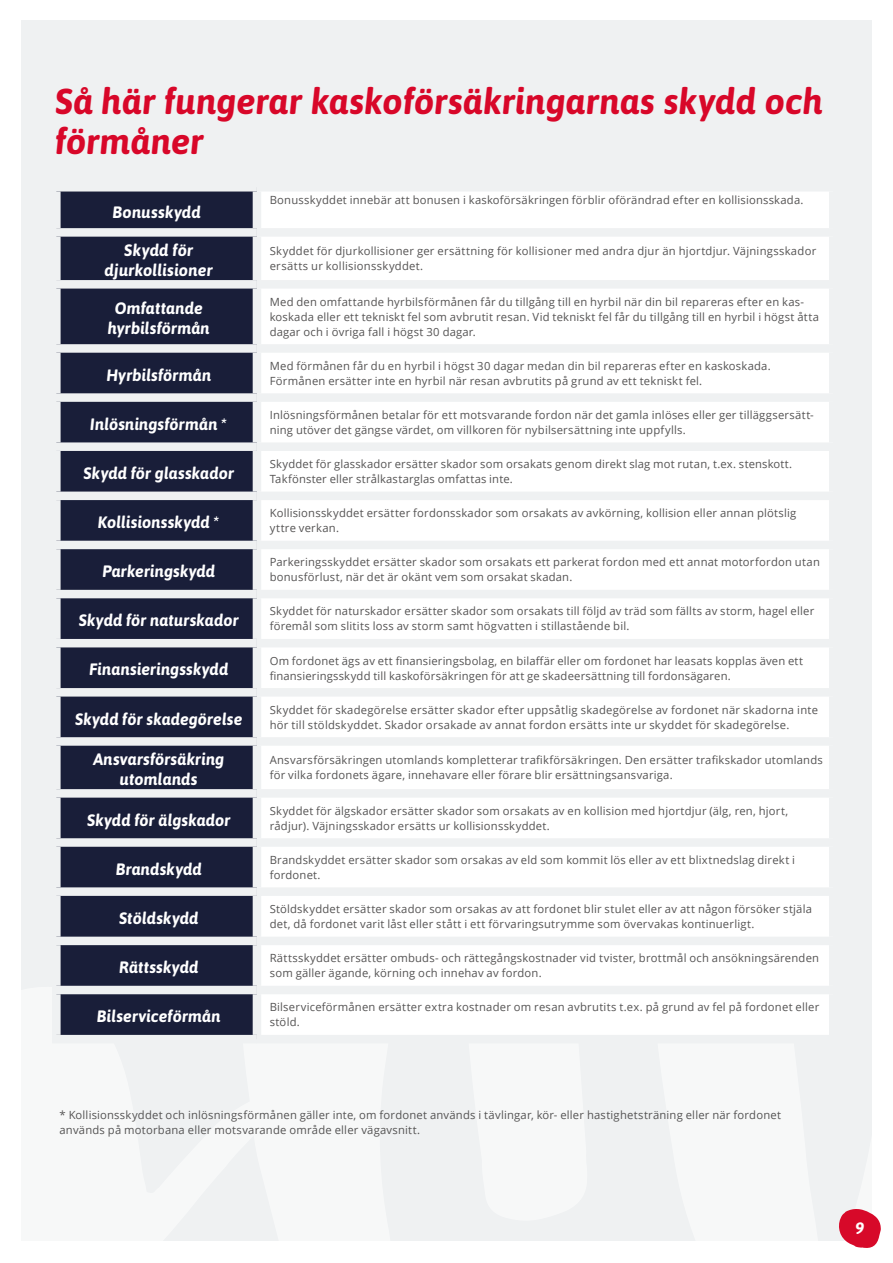
<style>
.page{position:relative;width:893px;height:1263px;background:#fff}
.page>*{position:absolute;margin:0;border:0;box-sizing:border-box;transform-origin:0 0}
.Otsikko_2{font:italic 700 36px/40.5px "Asap";letter-spacing:.005em;color:#d80729}
.Otsikko_taulukko_val{font:italic 700 16.5px/19.5px "Asap";letter-spacing:.01em;color:#fff;text-align:center}
.Leipis_taulukko{font:11.25px/15px "Open Sans";letter-spacing:.02em;color:#555454}
.Otsikko_taulukko_val-2{font:11.25px "Open Sans";letter-spacing:.02em;color:#555454}
</style>
<div class="page">
<div style="left:22px;top:21px;width:850px;height:1220px;background:#eff1f2"></div>
<div style="left:61px;top:192px;width:192px;height:843px;background:#191e39"></div>
<div style="left:261px;top:192px;width:568px;height:843px;background:#fff"></div>
<div style="left:52px;top:228px;width:205px;height:9px;background:#eff1f2"></div>
<div style="left:52px;top:280px;width:205px;height:9px;background:#eff1f2"></div>
<div style="left:257px;top:280px;width:580px;height:9px;background:#eff1f2"></div>
<div style="left:52px;top:344px;width:205px;height:9px;background:#eff1f2"></div>
<div style="left:257px;top:344px;width:580px;height:9px;background:#eff1f2"></div>
<div style="left:52px;top:393px;width:205px;height:9px;background:#eff1f2"></div>
<div style="left:257px;top:393px;width:580px;height:9px;background:#eff1f2"></div>
<div style="left:52px;top:442px;width:205px;height:9px;background:#eff1f2"></div>
<div style="left:257px;top:442px;width:580px;height:9px;background:#eff1f2"></div>
<div style="left:52px;top:492px;width:205px;height:8px;background:#eff1f2"></div>
<div style="left:257px;top:492px;width:580px;height:8px;background:#eff1f2"></div>
<div style="left:52px;top:541px;width:205px;height:8px;background:#eff1f2"></div>
<div style="left:52px;top:688px;width:205px;height:8px;background:#eff1f2"></div>
<div style="left:257px;top:688px;width:580px;height:8px;background:#eff1f2"></div>
<div style="left:52px;top:737px;width:205px;height:9px;background:#eff1f2"></div>
<div style="left:257px;top:737px;width:580px;height:9px;background:#eff1f2"></div>
<div style="left:52px;top:789px;width:205px;height:9px;background:#eff1f2"></div>
<div style="left:257px;top:789px;width:580px;height:9px;background:#eff1f2"></div>
<div style="left:52px;top:838px;width:205px;height:9px;background:#eff1f2"></div>
<div style="left:257px;top:838px;width:580px;height:9px;background:#eff1f2"></div>
<div style="left:52px;top:887px;width:205px;height:9px;background:#eff1f2"></div>
<div style="left:257px;top:887px;width:580px;height:9px;background:#eff1f2"></div>
<div style="left:52px;top:937px;width:205px;height:8px;background:#eff1f2"></div>
<div style="left:257px;top:937px;width:580px;height:8px;background:#eff1f2"></div>
<div style="left:52px;top:986px;width:205px;height:8px;background:#eff1f2"></div>
<div style="left:257px;top:986px;width:580px;height:8px;background:#eff1f2"></div>
<div style="left:52px;top:590px;width:205px;height:8px;background:#eff1f2"></div>
<div style="left:52px;top:639px;width:205px;height:8px;background:#eff1f2"></div>
<div style="left:257px;top:639px;width:580px;height:8px;background:#eff1f2"></div>
<div style="left:257px;top:541px;width:580px;height:8px;background:#eff1f2"></div>
<div style="left:257px;top:590px;width:580px;height:8px;background:#eff1f2"></div>
<div style="left:257px;top:228px;width:580px;height:9px;background:#eff1f2"></div>
<svg style="left:839px;top:1209px;width:42px;height:39px"></svg>
<p class="Otsikko_2" style="left:55px;top:80px;width:770px">Så här fungerar kaskoförsäkringarnas skydd och förmåner</p>
<p class="Otsikko_taulukko_val" style="left:112px;top:202px;width:90px">Bonusskydd</p>
<p class="Otsikko_taulukko_val-2" style="left:270px;top:193px;width:535px">Bonusskyddet innebär att bonusen i kaskoförsäkringen förblir oförändrad efter en kollisionsskada.</p>
<p class="Otsikko_taulukko_val" style="left:105px;top:241px;width:110px">Skydd för djurkollisioner</p>
<p class="Leipis_taulukko" style="left:270px;top:243px;width:548px">Skyddet för djurkollisioner ger ersättning för kollisioner med andra djur än hjortdjur. Väjningsskador ersätts ur kollisionsskyddet.</p>
<p class="Otsikko_taulukko_val" style="left:108px;top:299px;width:103px">Omfattande hyrbilsförmån</p>
<p class="Leipis_taulukko" style="left:270px;top:294px;width:551px">Med den omfattande hyrbilsförmånen får du tillgång till en hyrbil när din bil repareras efter en kas&shy;koskada eller ett tekniskt fel som avbrutit resan. Vid tekniskt fel får du tillgång till en hyrbil i högst åtta dagar och i övriga fall i högst 30 dagar.</p>
<p class="Otsikko_taulukko_val" style="left:106px;top:365px;width:106px">Hyrbilsförmån</p>
<p class="Leipis_taulukko" style="left:270px;top:358px;width:502px">Med förmånen får du en hyrbil i högst 30 dagar medan din bil repareras efter en kaskoskada.<br>Förmånen ersätter inte en hyrbil när resan avbrutits på grund av ett tekniskt fel.</p>
<p class="Otsikko_taulukko_val" style="left:90px;top:414px;width:139px">Inlösningsförmån *</p>
<p class="Leipis_taulukko" style="left:270px;top:407px;width:546px">Inlösningsförmånen betalar för ett motsvarande fordon när det gamla inlöses eller ger tilläggsersätt&shy;ning utöver det gängse värdet, om villkoren för nybilsersättning inte uppfylls.</p>
<p class="Otsikko_taulukko_val" style="left:84px;top:463px;width:152px">Skydd för glasskador</p>
<p class="Leipis_taulukko" style="left:270px;top:456px;width:524px">Skyddet för glasskador ersätter skador som orsakats genom direkt slag mot rutan, t.ex. stenskott.<br>Takfönster eller strålkastarglas omfattas inte.</p>
<p class="Otsikko_taulukko_val" style="left:98px;top:512px;width:123px">Kollisionsskydd *</p>
<p class="Leipis_taulukko" style="left:270px;top:505px;width:528px">Kollisionsskyddet ersätter fordonsskador som orsakats av avkörning, kollision eller annan plötslig yttre verkan.</p>
<p class="Otsikko_taulukko_val" style="left:102px;top:561px;width:114px">Parkeringskydd</p>
<p class="Leipis_taulukko" style="left:270px;top:554px;width:552px">Parkeringsskyddet ersätter skador som orsakats ett parkerat fordon med ett annat motorfordon utan bonusförlust, när det är okänt vem som orsakat skadan.</p>
<p class="Otsikko_taulukko_val" style="left:79px;top:611px;width:161px">Skydd för naturskador</p>
<p class="Leipis_taulukko" style="left:270px;top:603px;width:546px">Skyddet för naturskador ersätter skador som orsakats till följd av träd som fällts av storm, hagel eller föremål som slitits loss av storm samt högvatten i stillastående bil.</p>
<p class="Otsikko_taulukko_val" style="left:89px;top:660px;width:140px">Finansieringsskydd</p>
<p class="Leipis_taulukko" style="left:270px;top:653px;width:535px">Om fordonet ägs av ett finansieringsbolag, en bilaffär eller om fordonet har leasats kopplas även ett finansieringsskydd till kaskoförsäkringen för att ge skadeersättning till fordonsägaren.</p>
<p class="Otsikko_taulukko_val" style="left:75px;top:709px;width:169px">Skydd för skadegörelse</p>
<p class="Leipis_taulukko" style="left:270px;top:702px;width:550px">Skyddet för skadegörelse ersätter skador efter uppsåtlig skadegörelse av fordonet när skadorna inte hör till stöldskyddet. Skador orsakade av annat fordon ersätts inte ur skyddet för skadegörelse.</p>
<p class="Otsikko_taulukko_val" style="left:93px;top:750px;width:132px">Ansvarsförsäkring utomlands</p>
<p class="Leipis_taulukko" style="left:270px;top:752px;width:555px">Ansvarsförsäkringen utomlands kompletterar trafikförsäkringen. Den ersätter trafikskador utomlands för vilka fordonets ägare, innehavare eller förare blir ersättningsansvariga.</p>
<p class="Otsikko_taulukko_val" style="left:87px;top:810px;width:145px">Skydd för älgskador</p>
<p class="Leipis_taulukko" style="left:270px;top:803px;width:520px">Skyddet för älgskador ersätter skador som orsakats av en kollision med hjortdjur (älg, ren, hjort, rådjur). Väjningsskador ersätts ur kollisionsskyddet.</p>
<p class="Otsikko_taulukko_val" style="left:116px;top:859px;width:88px">Brandskydd</p>
<p class="Leipis_taulukko" style="left:270px;top:852px;width:527px">Brandskyddet ersätter skador som orsakas av eld som kommit lös eller av ett blixtnedslag direkt i fordonet.</p>
<p class="Otsikko_taulukko_val" style="left:119px;top:908px;width:81px">Stöldskydd</p>
<p class="Leipis_taulukko" style="left:270px;top:901px;width:544px">Stöldskyddet ersätter skador som orsakas av att fordonet blir stulet eller av att någon försöker stjäla det, då fordonet varit låst eller stått i ett förvaringsutrymme som övervakas kontinuerligt.</p>
<p class="Otsikko_taulukko_val" style="left:119px;top:957px;width:81px">Rättsskydd</p>
<p class="Leipis_taulukko" style="left:270px;top:950px;width:551px">Rättsskyddet ersätter ombuds- och rättegångskostnader vid tvister, brottmål och ansökningsärenden som gäller ägande, körning och innehav av fordon.</p>
<p class="Otsikko_taulukko_val" style="left:97px;top:1006px;width:125px">Bilserviceförmån</p>
<p class="Leipis_taulukko" style="left:270px;top:999px;width:551px">Bilserviceförmånen ersätter extra kostnader om resan avbrutits t.ex. på grund av fel på fordonet eller stöld.</p>
<p class="Leipis_taulukko" style="left:60px;top:1107px;width:723px">* Kollisionsskyddet och inlösningsförmånen gäller inte, om fordonet används i tävlingar, kör- eller hastighetsträning eller när fordonet används på motorbana eller motsvarande område eller vägavsnitt.</p>
<h2 class="Otsikko_taulukko_val" style="left:855px;top:1218px;width:10px">9</h2>
</div>
